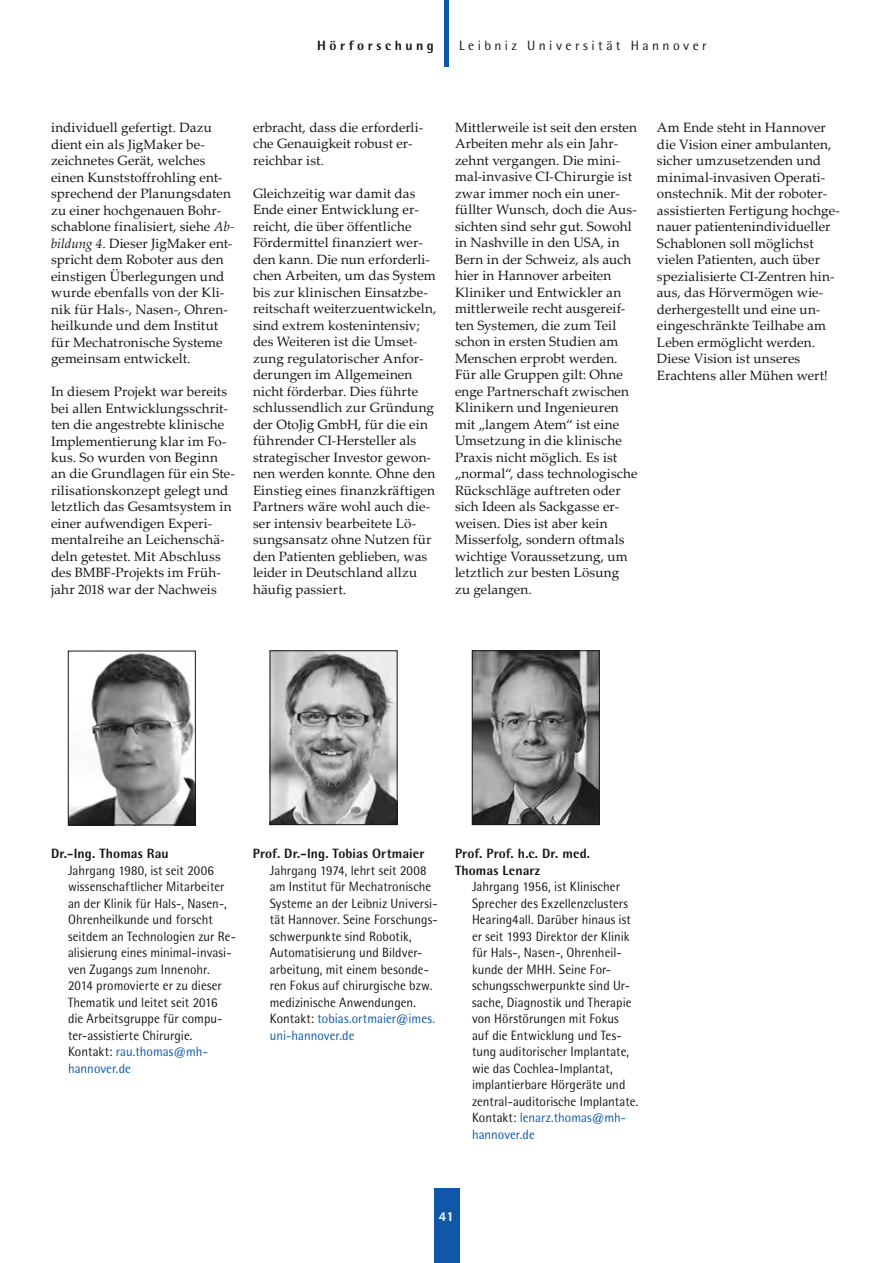
<style>
.page{position:relative;width:893px;height:1263px;background:#fff}
.page>*{position:absolute;margin:0;border:0;box-sizing:border-box;transform-origin:0 0}
.t1{font:13.5px/16.5px "Palatino Linotype";letter-spacing:.005em;color:#151616}
.t2{font:13.5px/16.5px "Rotis Semi Sans";letter-spacing:.005em;color:#151616;scale:.95 1}
.t3{font:13.5px "Rotis Semi Sans";letter-spacing:.005em;color:#0e58a7;scale:.95 1}
.t4{font:800 13.5px "Rotis Semi Sans";letter-spacing:.015em;color:#151616}
.t5{font:13.5px "Rotis Semi Sans";letter-spacing:.255em;color:#151616}
.t6{font:800 13.5px "Rotis Semi Sans";letter-spacing:.26em;color:#151616}
.t7{font:800 13.5px "Rotis Semi Sans";color:#fff}
.s1{font-style:italic}
.s2{font-weight:800}
.s3{color:#0e58a7}
.s4{color:#151616}
</style>
<div class="page">
<div style="left:444px;top:0;width:5px;height:66px;background:#0e58a7"></div>
<div style="left:434px;top:1188px;width:25px;height:75px;background:#0e58a7"></div>
<img style="left:70px;top:653px;width:124px;height:170px">
<div style="left:68px;top:651px;width:128px;height:174px;border:1px solid #151616"></div>
<img style="left:272px;top:652px;width:123px;height:171px">
<div style="left:270px;top:650px;width:127px;height:175px;border:1px solid #151616"></div>
<img style="left:474px;top:652px;width:124px;height:171px">
<div style="left:472px;top:650px;width:128px;height:175px;border:1px solid #151616"></div>
<p class="t6" style="left:317px;top:36px;width:118px">Hörforschung</p>
<p class="t5" style="left:459px;top:37px;width:249px">Leibniz Universität Hannover</p>
<p class="t1" style="left:51px;top:119px;width:185px">individuell gefertigt. Dazu dient ein als JigMaker be&shy;zeichnetes Gerät, welches einen Kunststoffrohling ent&shy;sprechend der Planungsdaten zu einer hochgenauen Bohr&shy;schablone finalisiert, siehe <span class="s1">Ab&shy;bildung 4</span>. Dieser JigMaker ent&shy;spricht dem Roboter aus den einstigen Überlegungen und wurde ebenfalls von der Kli&shy;nik für Hals-, Nasen-, Ohren&shy;heilkunde und dem Institut für Mechatronische Systeme gemeinsam entwickelt.</p>
<p class="t1" style="left:51px;top:383px;width:186px">In diesem Projekt war bereits bei allen Entwicklungsschrit&shy;ten die angestrebte klinische<br>Implementierung klar im Fo&shy;kus. So wurden von Beginn an die Grundlagen für ein Ste&shy;rilisationskonzept gelegt und letztlich das Gesamtsystem in einer aufwendigen Experi&shy;mentalreihe an Leichenschä&shy;deln getestet. Mit Abschluss des BMBF-Projekts im Früh&shy;jahr 2018 war der Nachweis</p>
<p class="t1" style="left:253px;top:119px;width:172px">erbracht, dass die erforderli&shy;che Genauigkeit robust er&shy;reichbar ist.</p>
<p class="t1" style="left:253px;top:185px;width:185px">Gleichzeitig war damit das<br>Ende einer Entwicklung er&shy;reicht, die über öffentliche<br>Fördermittel finanziert wer&shy;den kann. Die nun erforderli&shy;chen Arbeiten, um das System bis zur klinischen Einsatzbe&shy;reitschaft weiterzuentwickeln, sind extrem kostenintensiv; des Weiteren ist die Umset&shy;zung regulatorischer Anfor&shy;derungen im Allgemeinen nicht förderbar. Dies führte schlussendlich zur Gründung der OtoJig GmbH, für die ein führender CI-Hersteller als strategischer Investor gewon&shy;nen werden konnte. Ohne den<br>Einstieg eines finanzkräftigen<br>Partners wäre wohl auch die&shy;ser intensiv bearbeitete Lö&shy;sungsansatz ohne Nutzen für den Patienten geblieben, was leider in Deutschland allzu häufig passiert.</p>
<p class="t1" style="left:455px;top:118px;width:184px">Mittlerweile ist seit den ersten<br>Arbeiten mehr als ein Jahr&shy;zehnt vergangen. Die mini&shy;mal-invasive CI-Chirurgie ist zwar immer noch ein uner&shy;füllter Wunsch, doch die Aus&shy;sichten sind sehr gut. Sowohl in Nashville in den USA, in<br>Bern in der Schweiz, als auch hier in Hannover arbeiten<br>Kliniker und Entwickler an mittlerweile recht ausgereif&shy;ten Systemen, die zum Teil schon in ersten Studien am<br>Menschen erprobt werden.<br>Für alle Gruppen gilt: Ohne enge Partnerschaft zwischen<br>Klinikern und Ingenieuren mit „langem Atem“ ist eine<br>Umsetzung in die klinische<br>Praxis nicht möglich. Es ist „normal“, dass technologische<br>Rückschläge auftreten oder sich Ideen als Sackgasse er&shy;weisen. Dies ist aber kein<br>Misserfolg, sondern oftmals wichtige Voraussetzung, um letztlich zur besten Lösung zu gelangen.</p>
<p class="t1" style="left:657px;top:119px;width:184px">Am Ende steht in Hannover die Vision einer ambulanten, sicher umzusetzenden und minimal-invasiven Operati&shy;onstechnik. Mit der roboter&shy;assistierten Fertigung hochge&shy;nauer patientenindividueller<br>Schablonen soll möglichst vielen Patienten, auch über spezialisierte CI-Zentren hin&shy;aus, das Hörvermögen wie&shy;derhergestellt und eine un&shy;eingeschränkte Teilhabe am<br>Leben ermöglicht werden.<br>Diese Vision ist unseres<br>Erachtens aller Mühen wert!</p>
<p class="t2" style="left:68px;top:845px;width:178px;text-indent:-17px"><span class="s2">Dr.-Ing. Thomas Rau<br></span>Jahrgang 1980, ist seit 2006 wissenschaftlicher Mitarbeiter an der Klinik für Hals-, Nasen-,<br>Ohrenheilkunde und forscht seitdem an Technologien zur Re&shy;alisierung eines minimal-invasi&shy;ven Zugangs zum Innenohr.<br>2014 promovierte er zu dieser<br>Thematik und leitet seit 2016 die Arbeitsgruppe für compu&shy;ter-assistierte Chirurgie.<br>Kontakt: <span class="s3">rau.thomas@mh&shy;hannover.de</span></p>
<p class="t2" style="left:270px;top:845px;width:178px;text-indent:-17px"><span class="s2">Prof. Dr.-Ing. Tobias Ortmaier<br></span>Jahrgang 1974, lehrt seit 2008 am Institut für Mechatronische<br>Systeme an der Leibniz Universi&shy;tät Hannover. Seine Forschungs&shy;schwerpunkte sind Robotik,<br>Automatisierung und Bildver&shy;arbeitung, mit einem besonde&shy;ren Fokus auf chirurgische bzw. medizinische Anwendungen.<br>Kontakt: <span class="s3">tobias.ortmaier@imes. uni-hannover.de</span></p>
<p class="t4" style="left:455px;top:845px;width:137px">Prof. Prof. h.c. Dr. med.</p>
<p class="t4" style="left:455px;top:861px;width:87px">Thomas Lenarz</p>
<p class="t2" style="left:472px;top:878px;width:157px">Jahrgang 1956, ist Klinischer</p>
<p class="t2" style="left:472px;top:895px;width:166px">Sprecher des Exzellenzclusters</p>
<p class="t2" style="left:472px;top:911px;width:169px">Hearing4all. Darüber hinaus ist</p>
<p class="t2" style="left:472px;top:928px;width:167px">er seit 1993 Direktor der Klinik</p>
<p class="t2" style="left:472px;top:944px;width:159px">für Hals-, Nasen-, Ohrenheil-</p>
<p class="t2" style="left:472px;top:961px;width:148px">kunde der MHH. Seine For-</p>
<p class="t2" style="left:472px;top:977px;width:168px">schungsschwerpunkte sind Ur-</p>
<p class="t2" style="left:472px;top:994px;width:169px">sache, Diagnostik und Therapie</p>
<p class="t2" style="left:472px;top:1010px;width:156px">von Hörstörungen mit Fokus</p>
<p class="t2" style="left:472px;top:1027px;width:159px">auf die Entwicklung und Tes-</p>
<p class="t2" style="left:472px;top:1043px;width:167px">tung auditorischer Implantate,</p>
<p class="t2" style="left:472px;top:1060px;width:150px">wie das Cochlea-Implantat,</p>
<p class="t2" style="left:472px;top:1076px;width:163px">implantier bare Hörgeräte und</p>
<p class="t2" style="left:472px;top:1093px;width:177px">zentral-auditorische Implantate.</p>
<p class="t3" style="left:472px;top:1109px;width:164px"><span class="s4">Kontakt:</span> lenarz.thomas@mh-</p>
<p class="t3" style="left:472px;top:1126px;width:68px">hannover.de</p>
<p class="t7" style="left:439px;top:1208px;width:17px">41</p>
</div>
